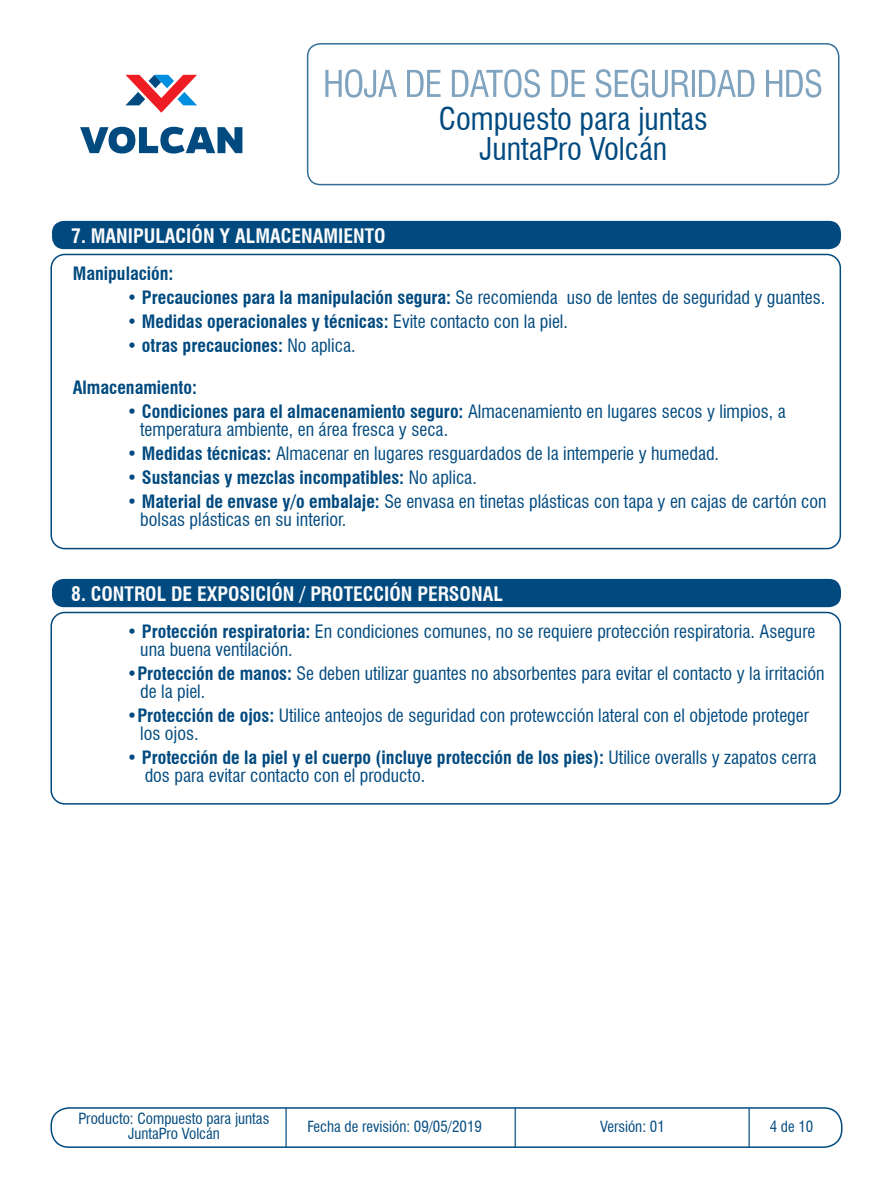
<style>
.page{position:relative;width:893px;height:1191px;background:#fff}
.page>*{position:absolute;margin:0;border:0;box-sizing:border-box;transform-origin:0 0}
.t1{font:condensed 30.6px/30px "Swiss 721 BT";color:#004a7f;text-align:center}
.t2{font:700 condensed 19.5px "Swiss 721 BT";color:#fbfbfc}
.t3{font:condensed 18px/18px "Swiss 721 BT";color:#004a7f}
.t4{font:700 condensed 18px "Swiss 721 BT";color:#004a7f}
.t5{font:condensed 15px/15px "Swiss 721 BT";color:#004a7f;text-align:center}
.s1{font-weight:700}
.s2{font-weight:400}
</style>
<div class="page">
<div style="left:50px;top:254px;width:791px;height:295px;border:2px solid #004a7f;border-radius:14px"></div>
<div style="left:52px;top:221px;width:789px;height:28px;background:#004a7f;border-radius:12px"></div>
<div style="left:50px;top:612px;width:791px;height:192px;border:2px solid #004a7f;border-radius:14px"></div>
<div style="left:52px;top:579px;width:789px;height:28px;background:#004a7f;border-radius:12px"></div>
<svg style="left:325px;top:69px;width:496px;height:29px"></svg>
<svg style="left:125px;top:75px;width:72px;height:38px"></svg>
<svg style="left:80px;top:127px;width:162px;height:26px"></svg>
<div style="left:307px;top:43px;width:532px;height:142px;border:2px solid #004a7f;border-radius:13px"></div>
<div style="left:50px;top:1107px;width:792px;height:41px;border:2px solid #004a7f;border-radius:18px"></div>
<hr style="left:285px;top:1108px;width:2px;height:39px;background:#004a7f">
<hr style="left:514px;top:1108px;width:2px;height:39px;background:#004a7f">
<hr style="left:748px;top:1108px;width:2px;height:39px;background:#004a7f">
<p class="t2" style="left:71px;top:224px;width:316px">7. MANIPULACIÓN Y ALMACENAMIENTO</p>
<h1 class="t1" style="left:439px;top:104px;width:271px">Compuesto para juntas<br>JuntaPro Volcán</h1>
<p class="t4" style="left:73px;top:262px;width:102px">Manipulación:</p>
<p class="t3" style="left:127px;top:288px;width:700px"><span class="s1">• Precauciones para la manipulación segura:</span> Se recomienda uso de lentes de seguridad y guantes.</p>
<p class="t4" style="left:127px;top:310px;width:443px">• Medidas operacionales y técnicas: <span class="s2">Evite contacto con la piel.</span></p>
<p class="t4" style="left:127px;top:334px;width:230px">• otras precauciones: <span class="s2">No aplica.</span></p>
<p class="t4" style="left:73px;top:376px;width:126px">Almacenamiento:</p>
<p class="t3" style="left:140px;top:402px;width:647px;text-indent:-13px"><span class="s1">• Condiciones para el almacenamiento seguro:</span> Almacenamiento en lugares secos y limpios, a temperatura ambiente, en área fresca y seca.</p>
<p class="t3" style="left:127px;top:444px;width:594px"><span class="s1">• Medidas técnicas:</span> Almacenar en lugares resguardados de la intemperie y humedad.</p>
<p class="t4" style="left:127px;top:466px;width:352px">• Sustancias y mezclas incompatibles: <span class="s2">No aplica.</span></p>
<p class="t3" style="left:140px;top:492px;width:688px;text-indent:-13px"><span class="s1">• Material de envase y/o embalaje:</span> Se envasa en tinetas plásticas con tapa y en cajas de cartón con bolsas plásticas en su interior.</p>
<p class="t2" style="left:71px;top:582px;width:433px">8. CONTROL DE EXPOSICIÓN / PROTECCIÓN PERSONAL</p>
<p class="t3" style="left:140px;top:622px;width:677px;text-indent:-13px"><span class="s1">• Protección respiratoria:</span> En condiciones comunes, no se requiere protección respiratoria. Asegure una buena ventilación.</p>
<p class="t3" style="left:140px;top:664px;width:686px;text-indent:-13px"><span class="s1">•Protección de manos:</span> Se deben utilizar guantes no absorbentes para evitar el contacto y la irritación de la piel.</p>
<p class="t3" style="left:140px;top:706px;width:670px;text-indent:-13px"><span class="s1">•Protección de ojos:</span> Utilice anteojos de seguridad con protewcción lateral con el objetode proteger los ojos.</p>
<p class="t3" style="left:145px;top:748px;width:673px;text-indent:-18px"><span class="s1">• Protección de la piel y el cuerpo (incluye protección de los pies):</span> Utilice overalls y zapatos cerra dos para evitar contacto con el producto.</p>
<p class="t5" style="left:79px;top:1111px;width:192px">Producto: Compuesto para juntas<br>JuntaPro Volcán</p>
<p class="t5" style="left:307px;top:1119px;width:176px">Fecha de revisión: 09/05/2019</p>
<p class="t5" style="left:600px;top:1119px;width:66px">Versión: 01</p>
<p class="t5" style="left:770px;top:1119px;width:45px">4 de 10</p>
</div>
